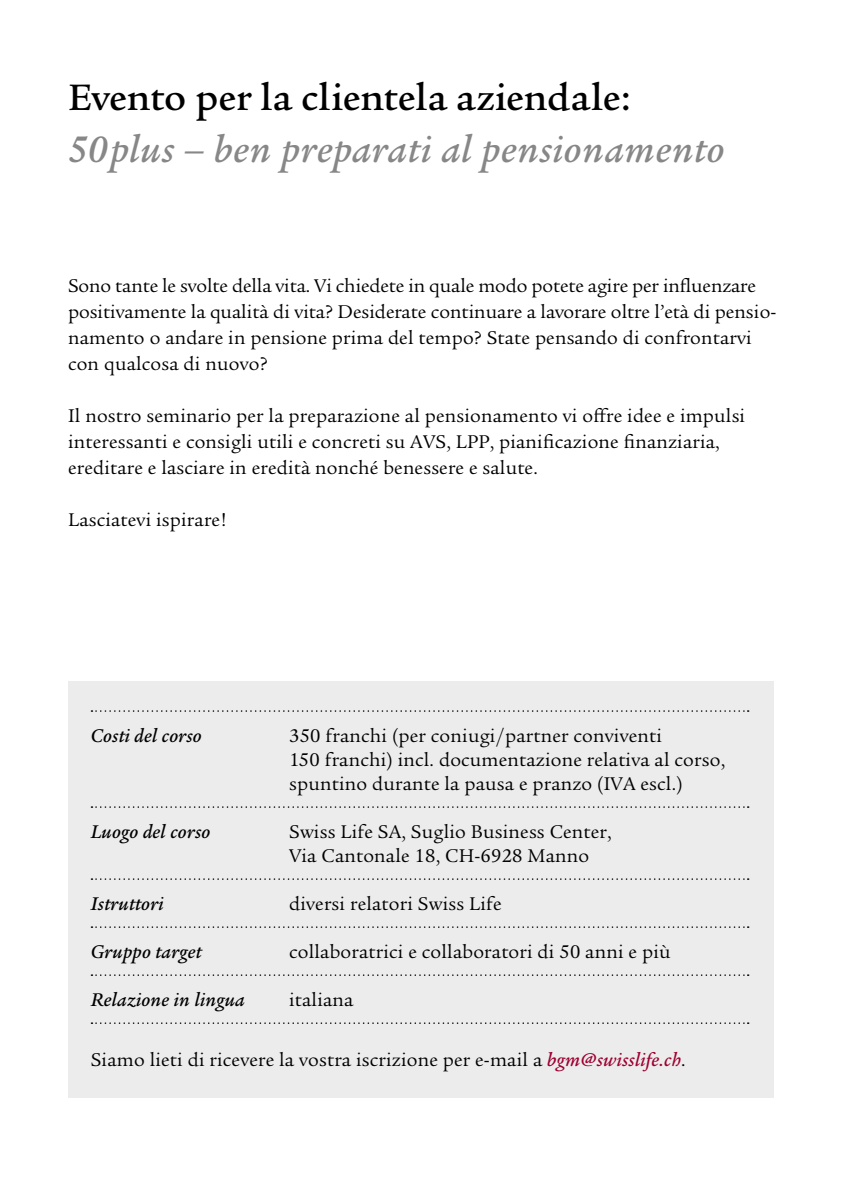
<style>
.page{position:relative;width:842px;height:1191px;background:#fff}
.page>*{position:absolute;margin:0;border:0;box-sizing:border-box;transform-origin:0 0}
.t1{font:italic 500 40px "Legacy Serif ITC Pro";letter-spacing:.02em;color:#868786}
.t2{font:500 40px "Legacy Serif ITC Pro";color:#000}
.t3{font:20px/26px "Legacy Serif ITC Pro";letter-spacing:.01em;color:#000}
.t4{font:italic 500 20px "Legacy Serif ITC Pro";letter-spacing:.01em;color:#000}
.s1{font-weight:500;font-style:italic;color:#9e0030}
</style>
<div class="page">
<div style="left:68px;top:681px;width:706px;height:416px;background:#ececec"></div>
<svg style="left:91px;top:710px;width:658px;height:2px"></svg>
<svg style="left:91px;top:806px;width:658px;height:2px"></svg>
<svg style="left:91px;top:878px;width:658px;height:2px"></svg>
<svg style="left:91px;top:926px;width:658px;height:2px"></svg>
<svg style="left:91px;top:974px;width:658px;height:2px"></svg>
<svg style="left:91px;top:1022px;width:658px;height:2px"></svg>
<h1 class="t2" style="left:68px;top:72px;width:564px">Evento per la clientela aziendale:</h1>
<h1 class="t1" style="left:68px;top:124px;width:658px">50plus – ben preparati al pensionamento</h1>
<p class="t3" style="left:68px;top:272px;width:710px">Sono tante le svolte della vita. Vi chiedete in quale modo potete agire per influenzare positivamente la qualità di vita? Desiderate continuare a lavorare oltre l’età di pensio&shy;namento o andare in pensione prima del tempo? State pensando di confrontarvi con qualcosa di nuovo?</p>
<p class="t3" style="left:68px;top:402px;width:679px">Il nostro seminario per la preparazione al pensionamento vi offre idee e impulsi interessanti e consigli utili e concreti su AVS, LPP, pianificazione finanziaria, ereditare e lasciare in eredità nonché benessere e salute.</p>
<p class="t3" style="left:68px;top:506px;width:160px">Lasciatevi ispirare!</p>
<p class="t4" style="left:91px;top:723px;width:113px">Costi del corso</p>
<p class="t3" style="left:289px;top:723px;width:437px;line-height:24px">350 franchi (per coniugi/partner conviventi<br>150 franchi) incl. documentazione relativa al corso, spuntino durante la pausa e pranzo (IVA escl.)</p>
<p class="t4" style="left:91px;top:819px;width:121px">Luogo del corso</p>
<p class="t3" style="left:289px;top:819px;width:324px;line-height:24px">Swiss Life SA, Suglio Business Center,<br>Via Cantonale 18, CH-6928 Manno</p>
<p class="t4" style="left:91px;top:891px;width:74px">Istruttori</p>
<p class="t3" style="left:289px;top:890px;width:214px">diversi relatori Swiss Life</p>
<p class="t4" style="left:91px;top:939px;width:112px">Gruppo target</p>
<p class="t3" style="left:289px;top:938px;width:383px">collaboratrici e collaboratori di 50 anni e più</p>
<p class="t4" style="left:91px;top:987px;width:156px">Relazione in lingua</p>
<p class="t3" style="left:289px;top:986px;width:66px">italiana</p>
<p class="t3" style="left:91px;top:1046px;width:596px">Siamo lieti di ricevere la vostra iscrizione per e-mail a <span class="s1">bgm@swisslife.ch</span>.</p>
</div>
